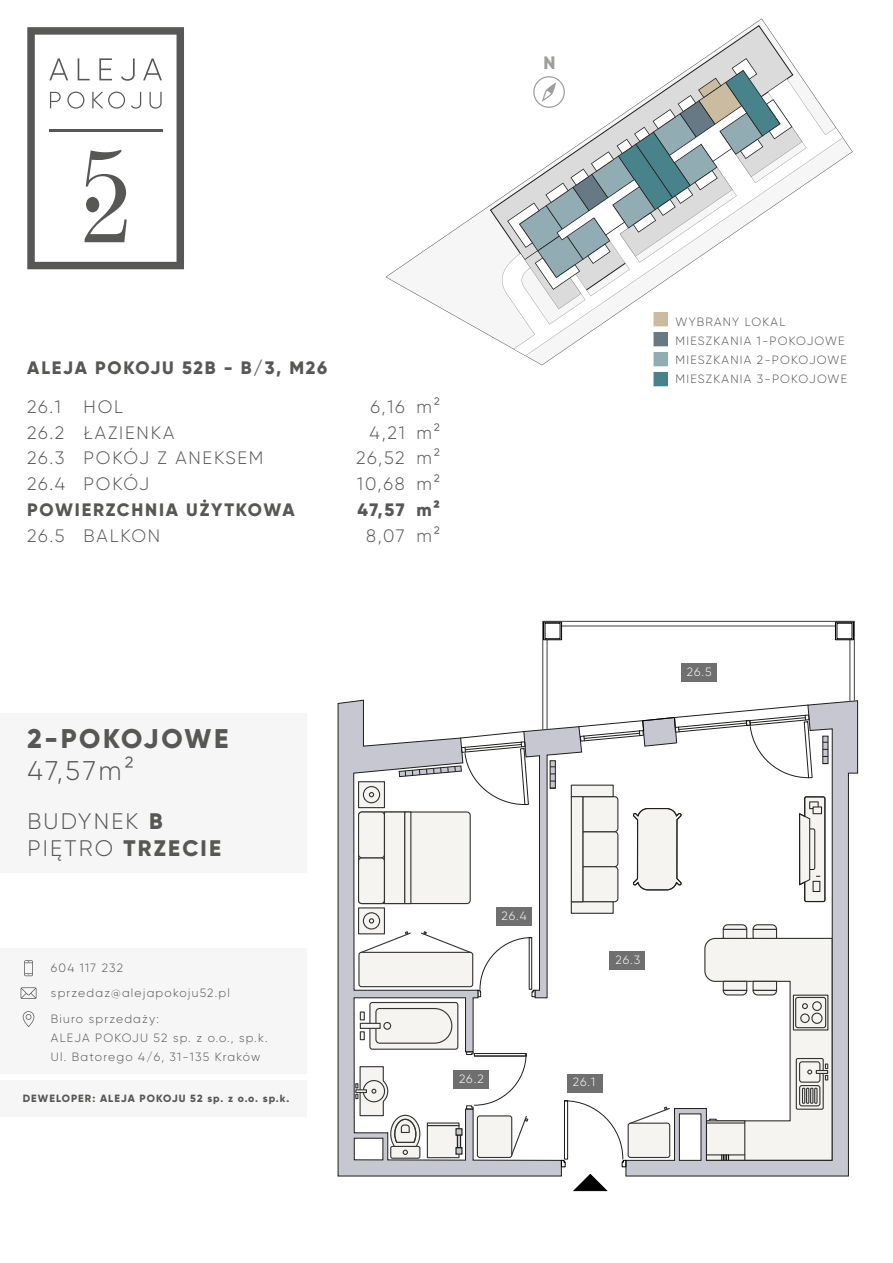
<style>
.page{position:relative;width:893px;height:1263px;background:#fff}
.page>*{position:absolute;margin:0;border:0;box-sizing:border-box;transform-origin:0 0}
.t1{font:800 27px "Gilroy";letter-spacing:.095em;color:#575756}
.t2{font:300 27px "Gilroy";letter-spacing:.095em;color:#575756}
.t3{font:300 22.5px/27px "Gilroy";letter-spacing:.1em;color:#575756}
.t4{font:300 18px/25.5px "Gilroy";letter-spacing:.1em;color:#575756}
.t5{font:800 18px "Gilroy";letter-spacing:.1em;color:#575756}
.t6{font:800 18px "Gilroy";color:#9d9d9c}
.t7{font:300 12px/18.8px "Gilroy";letter-spacing:.1em;color:#575756}
.t8{font:300 12px "Gilroy";color:#fff}
.t9{font:800 10.5px "Gilroy";letter-spacing:.1em;color:#575756}
.s1{font-weight:800}
</style>
<div class="page">
<svg style="left:490px;top:25px;width:299px;height:194px"></svg>
<svg style="left:502px;top:79px;width:341px;height:277px"></svg>
<svg style="left:653px;top:332px;width:15px;height:14px"></svg>
<svg style="left:653px;top:352px;width:15px;height:14px"></svg>
<svg style="left:653px;top:372px;width:15px;height:14px"></svg>
<svg style="left:27px;top:27px;width:157px;height:242px"></svg>
<div style="left:86px;top:197px;width:13px;height:15px;background:#575756;border-radius:50%"></div>
<svg style="left:573px;top:1174px;width:35px;height:17px"></svg>
<svg style="left:337px;top:700px;width:225px;height:477px;background:#babac3"></svg>
<svg style="left:625px;top:700px;width:233px;height:477px"></svg>
<svg style="left:355px;top:620px;width:500px;height:547px"></svg>
<div style="left:0;top:713px;width:307px;height:160px;background:#f6f6f6"></div>
<div style="left:0;top:1080px;width:307px;height:37px;background:#f6f6f6"></div>
<div style="left:0;top:949px;width:307px;height:125px;background:#f6f6f6"></div>
<svg style="left:24px;top:960px;width:9px;height:16px"></svg>
<svg style="left:21px;top:987px;width:16px;height:12px"></svg>
<svg style="left:23px;top:1011px;width:11px;height:16px"></svg>
<div style="left:567px;top:1074px;width:35px;height:18px;background:#706f6f"></div>
<div style="left:453px;top:1070px;width:36px;height:19px;background:#706f6f"></div>
<div style="left:610px;top:951px;width:35px;height:19px;background:#706f6f"></div>
<div style="left:496px;top:907px;width:35px;height:18px;background:#706f6f"></div>
<div style="left:681px;top:664px;width:35px;height:18px;background:#706f6f"></div>
<svg style="left:507px;top:58px;width:295px;height:268px"></svg>
<div style="left:543px;top:622px;width:19px;height:18px;border:1px solid #010101"></div>
<div style="left:835px;top:622px;width:19px;height:18px;border:1px solid #010101"></div>
<h3 class="t6" style="left:543px;top:51px;width:14px">N</h3>
<h3 class="t5" style="left:27px;top:356px;width:301px">ALEJA POKOJU 52B - B/3, M26</h3>
<h3 class="t4" style="left:27px;top:394px;width:39px">26.1<br>26.2<br>26.3<br>26.4</h3>
<h3 class="t4" style="left:84px;top:394px;width:181px">HOL<br>ŁAZIENKA<br>POKÓJ Z ANEKSEM<br>POKÓJ</h3>
<h3 class="t5" style="left:27px;top:498px;width:269px">POWIERZCHNIA UŻYTKOWA</h3>
<h3 class="t4" style="left:417px;top:394px;width:25px;text-align:justify">m2 m2 m2 m2</h3>
<h3 class="t5" style="left:358px;top:498px;width:84px">47,57 m2</h3>
<h3 class="t4" style="left:356px;top:394px;width:50px;text-align:right">6,16<br>4,21<br>26,52<br>10,68</h3>
<h3 class="t4" style="left:27px;top:523px;width:134px">26.5 BALKON</h3>
<h3 class="t4" style="left:366px;top:523px;width:75px">8,07 m2</h3>
<p class="t7" style="left:676px;top:313px;width:173px">WYBRANY LOKAL<br>MIESZKANIA 1-POKOJOWE<br>MIESZKANIA 2-POKOJOWE<br>MIESZKANIA 3-POKOJOWE</p>
<h1 class="t1" style="left:27px;top:721px;width:203px">2-POKOJOWE</h1>
<h1 class="t2" style="left:27px;top:754px;width:108px">47,57m2</h1>
<h2 class="t3" style="left:27px;top:807px;width:195px">BUDYNEK <span class="s1">B<br></span>PIĘTRO <span class="s1">TRZECIE</span></h2>
<p class="t7" style="left:51px;top:958px;width:74px">604 117 232</p>
<p class="t7" style="left:51px;top:983px;width:180px">sprzedaz@alejapokoju52.pl</p>
<p class="t7" style="left:51px;top:1009px;width:218px">Biuro sprzedaży:<br>ALEJA POKOJU 52 sp. z o.o., sp.k.<br>Ul. Batorego 4/6, 31-135 Kraków</p>
<p class="t9" style="left:23px;top:1092px;width:268px">DEWELOPER: ALEJA POKOJU 52 sp. z o.o. sp.k.</p>
<p class="t8" style="left:687px;top:665px;width:26px">26.5</p>
<p class="t8" style="left:501px;top:908px;width:27px">26.4</p>
<p class="t8" style="left:459px;top:1071px;width:26px">26.2</p>
<p class="t8" style="left:615px;top:952px;width:26px">26.3</p>
<p class="t8" style="left:573px;top:1075px;width:24px">26.1</p>
</div>
